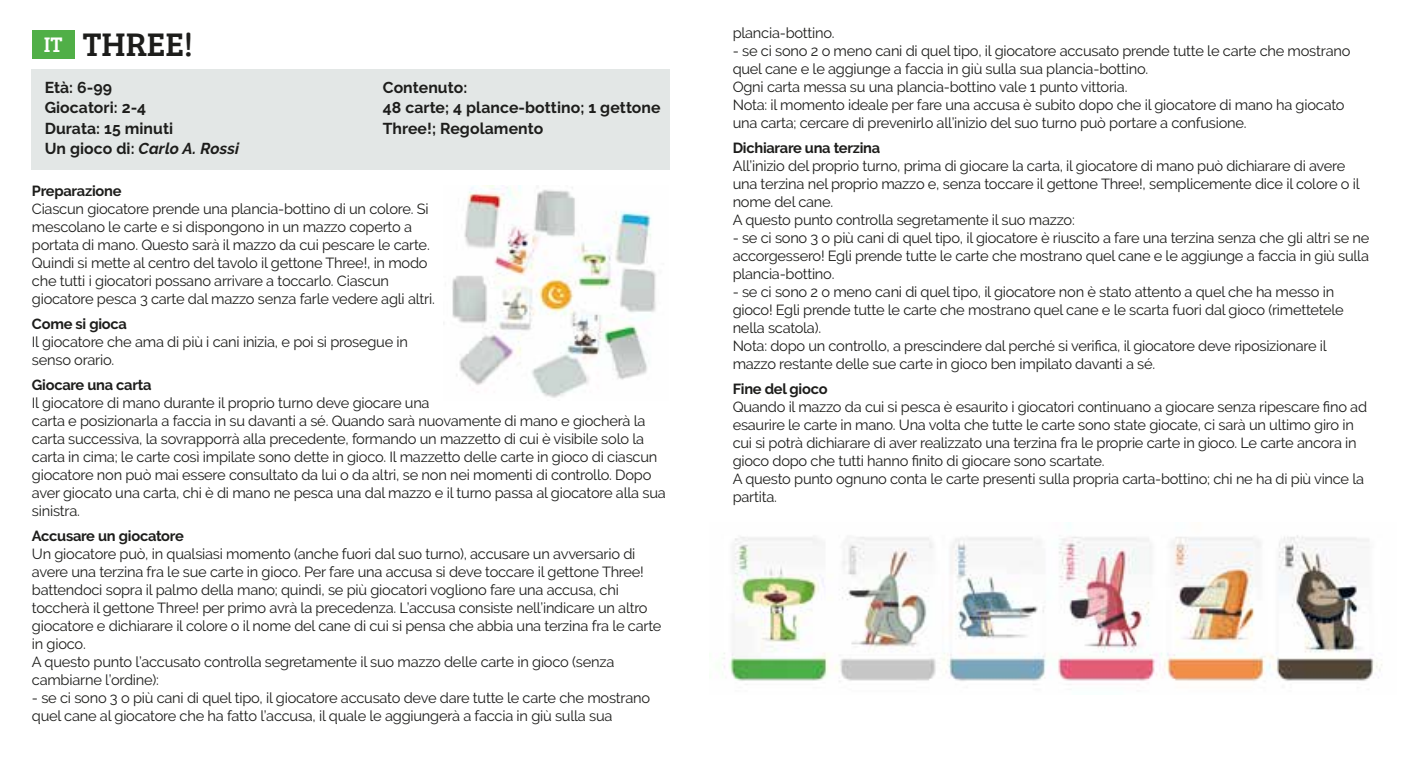
<style>
.page{position:relative;width:1404px;height:766px;background:#fff}
.page>*{position:absolute;margin:0;border:0;box-sizing:border-box;transform-origin:0 0}
.t1{font:33.75px "Bree Serif";color:#1d1d1b}
.t2{font:700 15.75px/20.2px "Raleway";letter-spacing:.005em;color:#1d1d1b}
.t3{font:14.62px/18px "Raleway";letter-spacing:-.015em;color:#1d1d1b}
.t4{font:700 14.62px "Raleway";letter-spacing:-.015em;color:#1d1d1b}
.s1{font-size:21.82px;color:#fff}
.s2{font-style:italic}
</style>
<div class="page">
<div style="left:32px;top:30px;width:43px;height:29px;background:#50af47"></div>
<div style="left:32px;top:69px;width:638px;height:100px;background:#e3e7e6"></div>
<img style="left:452px;top:185px;width:204px;height:213px">
<img style="left:723px;top:523px;width:659px;height:162px">
<h1 class="t1" style="left:44px;top:20px;width:151px"><span class="s1">IT</span> THREE!</h1>
<p class="t2" style="left:45px;top:78px;width:196px">Età: 6-99<br>Giocatori: 2-4<br>Durata: 15 minuti<br>Un gioco di: <span class="s2">Carlo A. Rossi</span></p>
<p class="t2" style="left:383px;top:78px;width:279px">Contenuto:<br>48 carte; 4 plance-bottino; 1 gettone<br>Three!; Regolamento</p>
<p class="t4" style="left:32px;top:182px;width:91px">Preparazione</p>
<p class="t3" style="left:32px;top:200px;width:404px">Ciascun giocatore prende una plancia-bottino di un colore. Si mescolano le carte e si dispongono in un mazzo coperto a portata di mano. Questo sarà il mazzo da cui pescare le carte.<br>Quindi si mette al centro del tavolo il gettone Three!, in modo che tutti i giocatori possano arrivare a toccarlo. Ciascun giocatore pesca 3 carte dal mazzo senza farle vedere agli altri.</p>
<p class="t4" style="left:32px;top:315px;width:96px">Come si gioca</p>
<p class="t3" style="left:32px;top:333px;width:377px">Il giocatore che ama di più i cani inizia, e poi si prosegue in senso orario.</p>
<p class="t4" style="left:32px;top:376px;width:121px">Giocare una carta</p>
<p class="t3" style="left:32px;top:393px;width:635px">Il giocatore di mano durante il proprio turno deve giocare una<br>carta e posizionarla a faccia in su davanti a sé. Quando sarà nuovamente di mano e giocherà la carta successiva, la sovrapporrà alla precedente, formando un mazzetto di cui è visibile solo la carta in cima; le carte così impilate sono dette in gioco. Il mazzetto delle carte in gioco di ciascun giocatore non può mai essere consultato da lui o da altri, se non nei momenti di controllo. Dopo aver giocato una carta, chi è di mano ne pesca una dal mazzo e il turno passa al giocatore alla sua sinistra.</p>
<p class="t4" style="left:32px;top:527px;width:153px">Accusare un giocatore</p>
<p class="t3" style="left:32px;top:544px;width:631px">Un giocatore può, in qualsiasi momento (anche fuori dal suo turno), accusare un avversario di avere una terzina fra le sue carte in gioco. Per fare una accusa si deve toccare il gettone Three! battendoci sopra il palmo della mano; quindi, se più giocatori vogliono fare una accusa, chi toccherà il gettone Three! per primo avrà la precedenza. L’accusa consiste nell’indicare un altro giocatore e dichiarare il colore o il nome del cane di cui si pensa che abbia una terzina fra le carte in gioco.<br>A questo punto l’accusato controlla segretamente il suo mazzo delle carte in gioco (senza cambiarne l’ordine):</p>
<p class="t3" style="left:32px;top:688px;width:619px">- se ci sono 3 o più cani di quel tipo, il giocatore accusato deve dare tutte le carte che mostrano quel cane al giocatore che ha fatto l’accusa, il quale le aggiungerà a faccia in giù sulla sua</p>
<p class="t3" style="left:732px;top:24px;width:103px">plancia-bottino.</p>
<p class="t3" style="left:732px;top:42px;width:619px">- se ci sono 2 o meno cani di quel tipo, il giocatore accusato prende tutte le carte che mostrano quel cane e le aggiunge a faccia in giù sulla sua plancia-bottino.<br>Ogni carta messa su una plancia-bottino vale 1 punto vittoria.<br>Nota: il momento ideale per fare una accusa è subito dopo che il giocatore di mano ha giocato una carta; cercare di prevenirlo all’inizio del suo turno può portare a confusione.</p>
<p class="t4" style="left:732px;top:140px;width:149px">Dichiarare una terzina</p>
<p class="t3" style="left:732px;top:157px;width:628px">All’inizio del proprio turno, prima di giocare la carta, il giocatore di mano può dichiarare di avere una terzina nel proprio mazzo e, senza toccare il gettone Three!, semplicemente dice il colore o il nome del cane.<br>A questo punto controlla segretamente il suo mazzo:</p>
<p class="t3" style="left:732px;top:229px;width:638px;text-align:justify">- se ci sono 3 o più cani di quel tipo, il giocatore è riuscito a fare una terzina senza che gli altri se ne accorgessero! Egli prende tutte le carte che mostrano quel cane e le aggiunge a faccia in giù sulla plancia-bottino.</p>
<p class="t3" style="left:732px;top:283px;width:612px">- se ci sono 2 o meno cani di quel tipo, il giocatore non è stato attento a quel che ha messo in gioco! Egli prende tutte le carte che mostrano quel cane e le scarta fuori dal gioco (rimettetele nella scatola).<br>Nota: dopo un controllo, a prescindere dal perché si verifica, il giocatore deve riposizionare il mazzo restante delle sue carte in gioco ben impilato davanti a sé.</p>
<p class="t4" style="left:732px;top:380px;width:96px">Fine del gioco</p>
<p class="t3" style="left:732px;top:398px;width:636px">Quando il mazzo da cui si pesca è esaurito i giocatori continuano a giocare senza ripescare fino ad esaurire le carte in mano. Una volta che tutte le carte sono state giocate, ci sarà un ultimo giro in cui si potrà dichiarare di aver realizzato una terzina fra le proprie carte in gioco. Le carte ancora in gioco dopo che tutti hanno finito di giocare sono scartate.<br>A questo punto ognuno conta le carte presenti sulla propria carta-bottino; chi ne ha di più vince la partita.</p>
</div>
